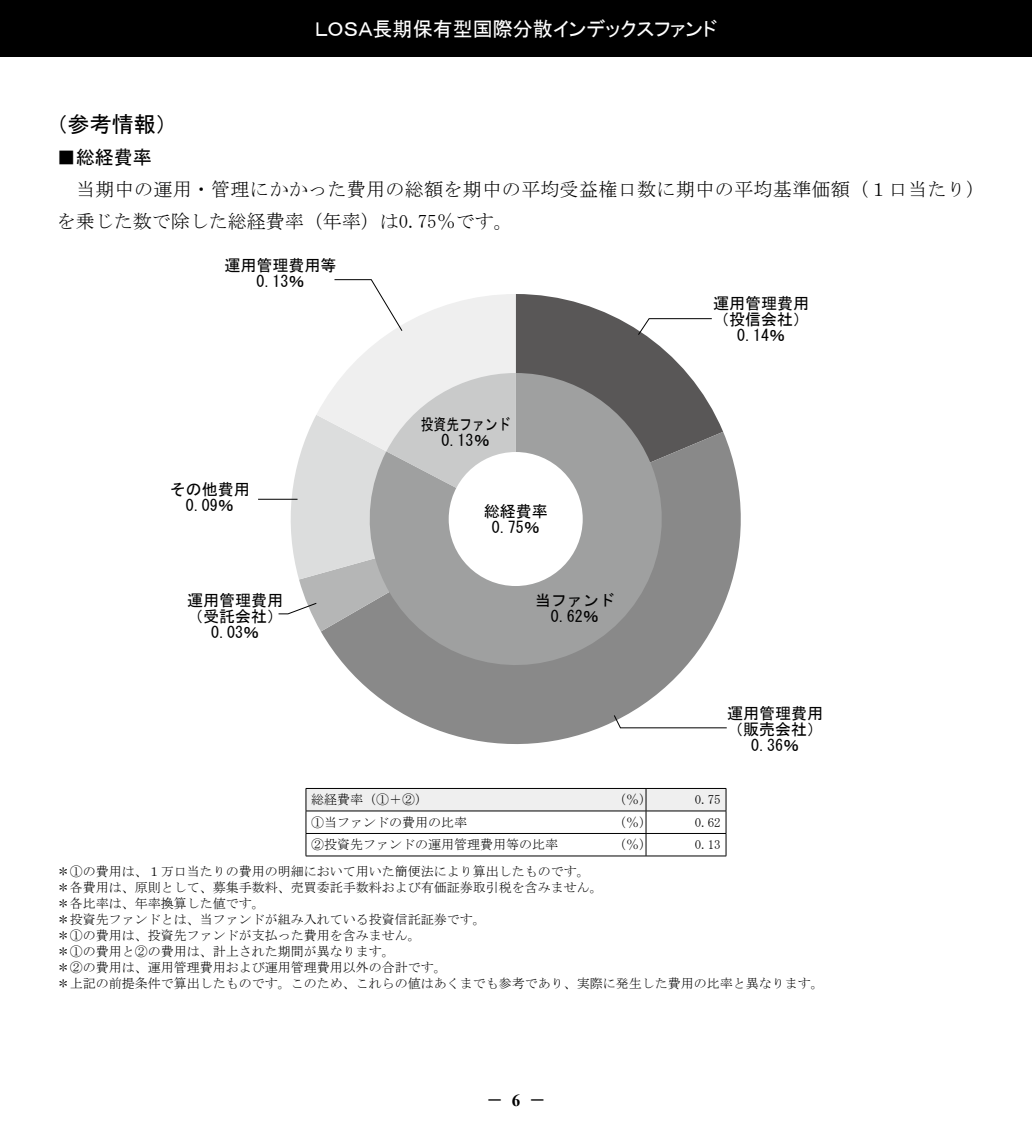
<style>
.page{position:relative;width:1032px;height:1134px;background:#fff}
.page>*{position:absolute;margin:0;border:0;box-sizing:border-box;transform-origin:0 0}
.t1{font:22px "MS Gothic";color:#000}
.t2{font:20px "MS P Gothic";color:#fff}
.t3{font:19px/32px "MS Mincho";letter-spacing:.02em;color:#000}
.t4{font:19px "MS Gothic";color:#000}
.t5{font:17px "MS Gothic";color:#000}
.t6{font:16px/16px "MS Gothic";color:#000;text-align:center}
.t7{font:16px/16px "MS Gothic";color:#000;text-align:center;scale:.8 1}
.t8{font:13px/16px "MS Mincho";color:#000}
.s1{font-family:"Times New Roman";font-weight:700}
</style>
<div class="page">
<div style="left:0;top:0;width:1032px;height:57px;background:#000"></div>
<svg style="left:306px;top:788px;width:421px;height:68px"></svg>
<hr style="left:306px;top:856px;width:340px;height:1px;background:#000">
<hr style="left:646px;top:856px;width:80px;height:1px;background:#000">
<svg style="left:321px;top:432px;width:420px;height:312px;fill:#898989"></svg>
<svg style="left:365px;top:631px;width:316px;height:51px;background:#8f8f8f"></svg>
<svg style="left:613px;top:714px;width:115px;height:15px"></svg>
<hr style="left:258px;top:499px;width:39px;height:1px;background:#000">
<svg style="left:278px;top:279px;width:445px;height:352px"></svg>
<h2 class="t2" style="left:315px;top:18px;width:404px">ＬＯＳＡ長期保有型国際分散インデックスファンド</h2>
<h1 class="t1" style="left:46px;top:113px;width:133px">（参考情報）</h1>
<h3 class="t4" style="left:57px;top:148px;width:96px">■総経費率</h3>
<h3 class="t3" style="left:57px;top:173px;width:930px">　当期中の運用・管理にかかった費用の総額を期中の平均受益権口数に期中の平均基準価額（１口当たり）を乗じた数で除した総経費率（年率）は0.75％です。</h3>
<p class="t6" style="left:224px;top:258px;width:113px">運用管理費用等<br>0.13％</p>
<p class="t6" style="left:170px;top:481px;width:81px">その他費用<br>0.09％</p>
<p class="t6" style="left:187px;top:592px;width:97px">運用管理費用（受託会社）<br>0.03％</p>
<p class="t7" style="left:421px;top:416px;width:114px">投資先ファンド<br>0.13％</p>
<p class="t6" style="left:484px;top:503px;width:65px">総経費率<br>0.75％</p>
<p class="t6" style="left:535px;top:592px;width:81px">当ファンド<br>0.62％</p>
<p class="t6" style="left:713px;top:295px;width:97px">運用管理費用（投信会社）<br>0.14％</p>
<p class="t6" style="left:727px;top:705px;width:97px">運用管理費用（販売会社）<br>0.36％</p>
<p class="t8" style="left:311px;top:792px;width:118px">総経費率（①＋②）</p>
<p class="t8" style="left:613px;top:792px;width:40px">（％）</p>
<p class="t8" style="left:695px;top:792px;width:27px">0.75</p>
<p class="t8" style="left:311px;top:814px;width:158px">①当ファンドの費用の比率</p>
<p class="t8" style="left:613px;top:814px;width:40px">（％）</p>
<p class="t8" style="left:695px;top:814px;width:27px">0.62</p>
<p class="t8" style="left:311px;top:837px;width:249px">②投資先ファンドの運用管理費用等の比率</p>
<p class="t8" style="left:613px;top:837px;width:40px">（％）</p>
<p class="t8" style="left:695px;top:837px;width:27px">0.13</p>
<p class="t8" style="left:57px;top:863px;width:769px">＊①の費用は、１万口当たりの費用の明細において用いた簡便法により算出したものです。<br>＊各費用は、原則として、募集手数料、売買委託手数料および有価証券取引税を含みません。<br>＊各比率は、年率換算した値です。<br>＊投資先ファンドとは、当ファンドが組み入れている投資信託証券です。<br>＊①の費用は、投資先ファンドが支払った費用を含みません。<br>＊①の費用と②の費用は、計上された期間が異なります。<br>＊②の費用は、運用管理費用および運用管理費用以外の合計です。<br>＊上記の前提条件で算出したものです。このため、これらの値はあくまでも参考であり、実際に発生した費用の比率と異なります。</p>
<h3 class="t5" style="left:486px;top:1091px;width:61px">－ <span class="s1">6</span> －</h3>
</div>
